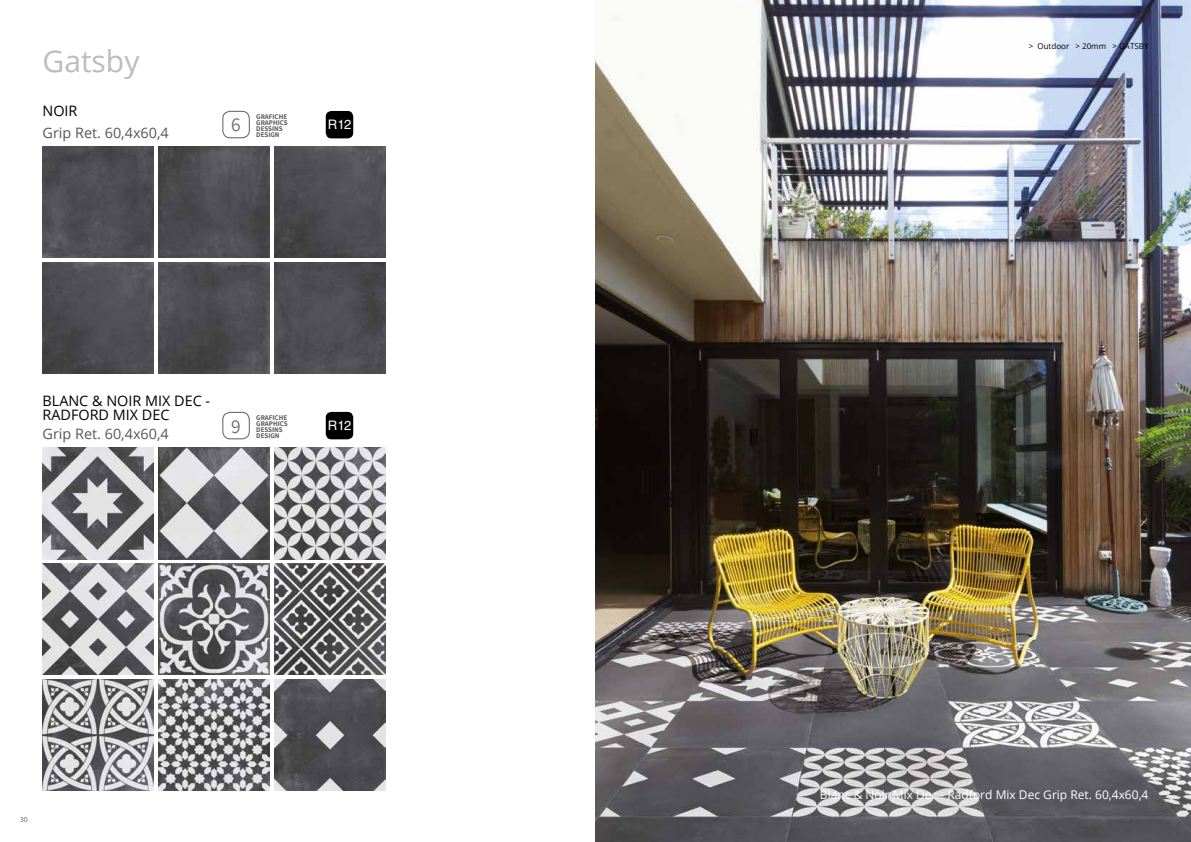
<style>
.page{position:relative;width:1191px;height:842px;background:#fff}
.page>*{position:absolute;margin:0;border:0;box-sizing:border-box;transform-origin:0 0}
.t1{font:30px "Open Sans";color:#bcbcbc}
.t2{font:19.4px "Assistant";color:#706f6f}
.t3{font:14.4px/14px "Open Sans";color:#000}
.t4{font:14.4px "Open Sans";color:#575756}
.t5{font:13.1px "Helvetica LT Std";letter-spacing:-.02em;color:#fff}
.t6{font:12px "Open Sans";color:#fff}
.t7{font:8px "Open Sans";color:#000}
.t8{font:700 7px/6px "Assistant";color:#575756}
.t9{font:7px "Open Sans";color:#646363}
</style>
<div class="page">
<img style="left:595px;top:0;width:596px;height:842px">
<div style="left:222px;top:111px;width:28px;height:27px;border:1px solid #646363;border-radius:7px"></div>
<img style="left:43px;top:147px;width:111px;height:111px">
<img style="left:274px;top:147px;width:112px;height:111px">
<img style="left:159px;top:147px;width:111px;height:111px">
<img style="left:43px;top:262px;width:111px;height:111px">
<img style="left:274px;top:262px;width:112px;height:111px">
<img style="left:159px;top:262px;width:111px;height:111px">
<div style="left:222px;top:412px;width:28px;height:27px;border:1px solid #646363;border-radius:7px"></div>
<img style="left:43px;top:448px;width:111px;height:111px">
<img style="left:274px;top:448px;width:112px;height:111px">
<img style="left:159px;top:448px;width:111px;height:111px">
<img style="left:43px;top:563px;width:111px;height:111px">
<img style="left:274px;top:563px;width:112px;height:111px">
<img style="left:159px;top:563px;width:111px;height:111px">
<img style="left:43px;top:679px;width:111px;height:111px">
<img style="left:274px;top:679px;width:112px;height:111px">
<img style="left:159px;top:679px;width:111px;height:111px">
<div style="left:326px;top:111px;width:27px;height:27px;background:#000;border-radius:6px"></div>
<div style="left:326px;top:412px;width:27px;height:27px;background:#000;border-radius:6px"></div>
<h1 class="t1" style="left:43px;top:41px;width:98px">Gatsby</h1>
<h3 class="t3" style="left:43px;top:103px;width:36px">NOIR</h3>
<h3 class="t4" style="left:43px;top:123px;width:128px">Grip Ret. 60,4x60,4</h3>
<h2 class="t2" style="left:231px;top:112px;width:11px">6</h2>
<p class="t8" style="left:256px;top:114px;width:33px">GRAFICHE<br>GRAPHICS<br>DESSINS<br>DESIGN</p>
<h3 class="t5" style="left:328px;top:117px;width:25px">R12</h3>
<h3 class="t3" style="left:43px;top:394px;width:169px">BLANC &amp; NOIR MIX DEC -<br>RADFORD MIX DEC</h3>
<h3 class="t4" style="left:43px;top:424px;width:128px">Grip Ret. 60,4x60,4</h3>
<h2 class="t2" style="left:231px;top:413px;width:11px">9</h2>
<p class="t8" style="left:256px;top:415px;width:33px">GRAFICHE<br>GRAPHICS<br>DESSINS<br>DESIGN</p>
<h3 class="t5" style="left:328px;top:418px;width:25px">R12</h3>
<p class="t9" style="left:20px;top:815px;width:10px">30</p>
<p class="t7" style="left:1028px;top:40px;width:121px">&gt; Outdoor &gt; 20mm &gt; GATSBY</p>
<h3 class="t6" style="left:820px;top:787px;width:330px">Blanc &amp; Noir Mix Dec - Radford Mix Dec Grip Ret. 60,4x60,4</h3>
</div>
